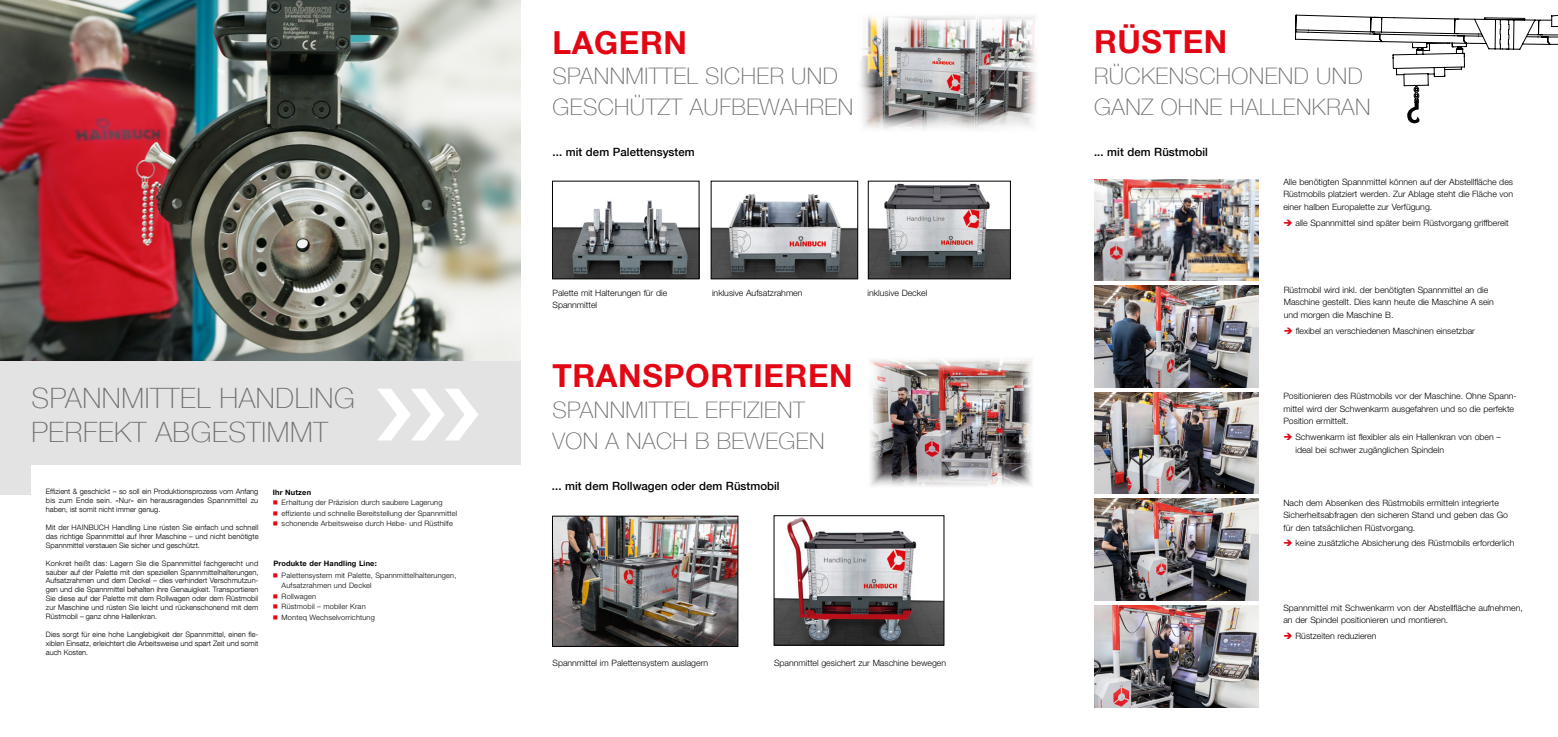
<style>
.page{position:relative;width:1558px;height:737px;background:#fff}
.page>*{position:absolute;margin:0;border:0;box-sizing:border-box;transform-origin:0 0}
.t1{font:700 31.68px "Helvetica Neue LT Com";letter-spacing:.02em;color:#e30613}
.t2{font:100 28px/34.1px "Helvetica Neue LT Com";letter-spacing:.02em;color:#706f6f}
.t3{font:100 22.75px/30.9px "Helvetica Neue LT Com";letter-spacing:.02em;color:#706f6f}
.t4{font:500 11.38px "Helvetica Neue LT Com";letter-spacing:.005em;color:#000}
.t5{font:300 8.75px/12.6px "Helvetica Neue LT Pro";color:#000}
.t6{font:300 7.44px/8.9px "Helvetica Neue LT Com";color:#000;text-align:justify}
.t7{font:300 7.44px/10.5px "Helvetica Neue LT Pro";letter-spacing:.02em;color:#000}
.t8{font:700 7.44px "Helvetica Neue LT Pro";letter-spacing:.02em;color:#000}
.s1{color:#e30613}
</style>
<div class="page">
<div style="left:0;top:360px;width:521px;height:135px;background:#e3e3e3"></div>
<div style="left:32px;top:465px;width:489px;height:272px;background:#fff"></div>
<img style="left:1094px;top:179px;width:165px;height:102px">
<img style="left:1094px;top:286px;width:165px;height:101px">
<img style="left:1094px;top:392px;width:165px;height:102px">
<img style="left:1094px;top:499px;width:165px;height:101px">
<img style="left:1094px;top:605px;width:165px;height:102px">
<img style="left:0;top:0;width:521px;height:360px">
<svg style="left:1295px;top:14px;width:263px;height:110px"></svg>
<svg style="left:1392px;top:41px;width:75px;height:82px"></svg>
<svg style="left:378px;top:389px;width:100px;height:51px"></svg>
<img style="left:554px;top:518px;width:182px;height:126px">
<div style="left:552px;top:516px;width:186px;height:130px;border:1px solid #000"></div>
<img style="left:860px;top:15px;width:176px;height:115px">
<img style="left:554px;top:200px;width:143px;height:77px">
<div style="left:552px;top:181px;width:147px;height:98px;border:1px solid #000"></div>
<img style="left:713px;top:193px;width:143px;height:84px">
<div style="left:711px;top:181px;width:147px;height:98px;border:1px solid #000"></div>
<img style="left:870px;top:183px;width:138px;height:94px">
<div style="left:868px;top:181px;width:142px;height:98px;border:1px solid #000"></div>
<img style="left:776px;top:517px;width:166px;height:126px">
<div style="left:774px;top:515px;width:170px;height:130px;border:1px solid #000"></div>
<img style="left:870px;top:359px;width:162px;height:127px">
<h2 class="t2" style="left:32px;top:380px;width:325px">SPANNMITTEL HANDLING<br>PERFEKT ABGESTIMMT</h2>
<p class="t6" style="left:46px;top:487px;width:214px">Effizient &amp; geschickt – so soll ein Produktionsprozess vom Anfang bis zum Ende sein. »Nur« ein herausragendes Spannmittel zu haben, ist somit nicht immer genug.</p>
<p class="t6" style="left:46px;top:522px;width:214px">Mit der HAINBUCH Handling Line rüsten Sie einfach und schnell das richtige Spannmittel auf Ihrer Maschine – und nicht benötigte Spannmittel verstauen Sie sicher und geschützt.</p>
<p class="t6" style="left:46px;top:558px;width:214px">Konkret heißt das: Lagern Sie die Spannmittel fachgerecht und sauber auf der Palette mit den speziellen Spannmittelhalterungen, Aufsatzrahmen und dem Deckel – dies verhindert Verschmutzun&shy;gen und die Spannmittel behalten ihre Genauigkeit. Transportieren Sie diese auf der Palette mit dem Rollwagen oder dem Rüstmobil zur Maschine und rüsten Sie leicht und rückenschonend mit dem Rüstmobil – ganz ohne Hallenkran.</p>
<p class="t6" style="left:46px;top:629px;width:214px">Dies sorgt für eine hohe Langlebigkeit der Spannmittel, einen fle&shy;xiblen Einsatz, erleichtert die Arbeitsweise und spart Zeit und somit auch Kosten.</p>
<p class="t8" style="left:273px;top:487px;width:40px">Ihr Nutzen</p>
<p class="t7" style="left:273px;top:497px;width:171px"><span class="s1">■</span> Erhaltung der Präzision durch saubere Lagerung</p>
<p class="t7" style="left:273px;top:508px;width:186px"><span class="s1">■</span> effiziente und schnelle Bereitstellung der Spannmittel</p>
<p class="t7" style="left:273px;top:518px;width:181px"><span class="s1">■</span> schonende Arbeitsweise durch Hebe- und Rüsthilfe</p>
<p class="t8" style="left:273px;top:559px;width:105px">Produkte der Handling Line:</p>
<p class="t7" style="left:282px;top:569px;width:176px;text-indent:-9px"><span class="s1">■</span> Palettensystem mit Palette, Spannmittelhalterungen,<br>Aufsatzrahmen und Deckel</p>
<p class="t7" style="left:273px;top:590px;width:45px"><span class="s1">■</span> Rollwagen</p>
<p class="t7" style="left:273px;top:601px;width:94px"><span class="s1">■</span> Rüstmobil – mobiler Kran</p>
<p class="t7" style="left:273px;top:611px;width:103px"><span class="s1">■</span> Monteq Wechselvorrichtung</p>
<h1 class="t1" style="left:552px;top:22px;width:136px">LAGERN</h1>
<h3 class="t3" style="left:552px;top:60px;width:302px">SPANNMITTEL SICHER UND<br>GESCHÜTZT AUFBEWAHREN</h3>
<h3 class="t4" style="left:552px;top:145px;width:144px">... mit dem Palettensystem</h3>
<p class="t5" style="left:552px;top:287px;width:116px;line-height:11.8px">Palette mit Halterungen für die<br>Spannmittel</p>
<p class="t5" style="left:712px;top:286px;width:92px">inklusive Aufsatzrahmen</p>
<p class="t5" style="left:867px;top:286px;width:61px">inklusive Deckel</p>
<h1 class="t1" style="left:552px;top:356px;width:302px">TRANSPORTIEREN</h1>
<h3 class="t3" style="left:552px;top:394px;width:273px">SPANNMITTEL EFFIZIENT<br>VON A NACH B BEWEGEN</h3>
<h3 class="t4" style="left:552px;top:479px;width:229px">... mit dem Rollwagen oder dem Rüstmobil</h3>
<p class="t5" style="left:552px;top:656px;width:157px">Spannmittel im Palettensystem auslagern</p>
<p class="t5" style="left:774px;top:656px;width:174px">Spannmittel gesichert zur Maschine bewegen</p>
<h1 class="t1" style="left:1094px;top:22px;width:135px">RÜSTEN</h1>
<h3 class="t3" style="left:1094px;top:60px;width:278px">RÜCKENSCHONEND UND<br>GANZ OHNE HALLENKRAN</h3>
<h3 class="t4" style="left:1094px;top:145px;width:115px">... mit dem Rüstmobil</h3>
<p class="t5" style="left:1283px;top:175px;width:231px;text-align:justify">Alle benötigten Spannmittel können auf der Abstellfläche des Rüstmobils platziert werden. Zur Ablage steht die Fläche von einer halben Europalette zur Verfügung.</p>
<p class="t5" style="left:1283px;top:216px;width:227px"><span class="s1">➔</span> alle Spannmittel sind später beim Rüstvorgang griffbereit</p>
<p class="t5" style="left:1283px;top:283px;width:212px">Rüstmobil wird inkl. der benötigten Spannmittel an die<br>Maschine gestellt. Dies kann heute die Maschine A sein und morgen die Maschine B.</p>
<p class="t5" style="left:1283px;top:324px;width:193px"><span class="s1">➔</span> flexibel an verschiedenen Maschinen einsetzbar</p>
<p class="t5" style="left:1283px;top:390px;width:235px">Positionieren des Rüstmobils vor der Maschine. Ohne Spann&shy;mittel wird der Schwenkarm ausgefahren und so die perfekte<br>Position ermittelt.</p>
<p class="t5" style="left:1295px;top:430px;width:207px;text-indent:-12px"><span class="s1">➔</span> Schwenkarm ist flexibler als ein Hallenkran von oben – ideal bei schwer zugänglichen Spindeln</p>
<p class="t5" style="left:1283px;top:496px;width:226px">Nach dem Absenken des Rüstmobils ermitteln integrierte<br>Sicherheitsabfragen den sicheren Stand und geben das Go für den tatsächlichen Rüstvorgang.</p>
<p class="t5" style="left:1283px;top:537px;width:233px"><span class="s1">➔</span> keine zusätzliche Absicherung des Rüstmobils erforderlich</p>
<p class="t5" style="left:1283px;top:601px;width:241px">Spannmittel mit Schwenkarm von der Abstellfläche aufnehmen, an der Spindel positionieren und montieren.</p>
<p class="t5" style="left:1283px;top:629px;width:94px"><span class="s1">➔</span> Rüstzeiten reduzieren</p>
</div>
